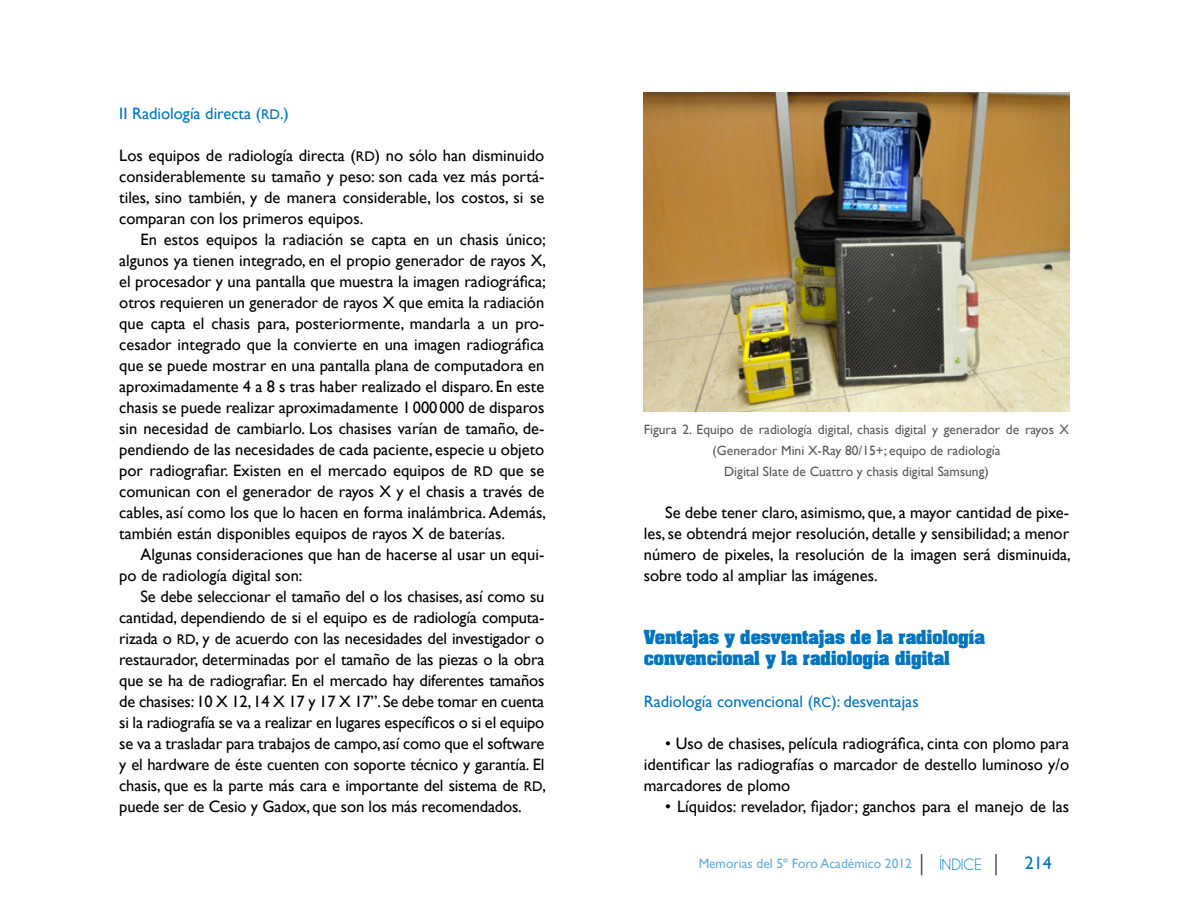
<style>
.page{position:relative;width:1188px;height:918px;background:#fff}
.page>*{position:absolute;margin:0;border:0;box-sizing:border-box;transform-origin:0 0}
.t1{font:18px "Gill Sans";color:#0075be}
.t2{font:16.5px/21px "Gill Sans";color:#000;text-align:justify}
.t3{font:700 16.5px/21px "Aachen";color:#0075be}
.t4{font:16.5px "Gill Sans";color:#0075be}
.t5{font:16.5px "Champagne&Limousines";color:#0075be}
.t6{font:13.5px/21px "Gill Sans";color:#58595b;text-align:center}
.t7{font:13.5px "Gill Sans";color:#0075be}
.s1{font-family:"Gill Sans MT SC850";font-size:14.1px}
.s2{font-family:"Gill Sans MT SC850"}
</style>
<div class="page">
<hr style="left:995px;top:854px;width:2px;height:21px;background:#575146">
<svg style="left:921px;top:854px;width:1px;height:21px"></svg>
<img style="left:644px;top:92px;width:425px;height:319px">
<p class="t4" style="left:119px;top:104px;width:171px">II Radiología directa (<span class="s1">RD</span><span class="s2">.</span>)</p>
<p class="t2" style="left:119px;top:145px;width:427px">Los equipos de radiología directa (<span class="s1">RD</span>) no sólo han disminuido considerablemente su tamaño y peso: son cada vez más portá&shy;tiles, sino también, y de manera considerable, los costos, si se comparan con los primeros equipos.</p>
<p class="t2" style="left:119px;top:229px;width:428px;text-indent:21px">En estos equipos la radiación se capta en un chasis único; algunos ya tienen integrado, en el propio generador de rayos X, el procesador y una pantalla que muestra la imagen radiográfica; otros requieren un generador de rayos X que emita la radiación que capta el chasis para, posteriormente, mandarla a un pro&shy;cesador integrado que la convierte en una imagen radiográfica que se puede mostrar en una pantalla plana de computadora en aproximadamente 4 a 8 s tras haber realizado el disparo. En este chasis se puede realizar aproximadamente 1000000 de disparos sin necesidad de cambiarlo. Los chasises varían de tamaño, de&shy;pendiendo de las necesidades de cada paciente, especie u objeto por radiografiar. Existen en el mercado equipos de <span class="s1">RD</span> que se comunican con el generador de rayos X y el chasis a través de cables, así como los que lo hacen en forma inalámbrica. Además, también están disponibles equipos de rayos X de baterías.</p>
<p class="t2" style="left:119px;top:544px;width:427px;text-indent:21px">Algunas consideraciones que han de hacerse al usar un equi&shy;po de radiología digital son:</p>
<p class="t2" style="left:119px;top:586px;width:428px;text-indent:21px">Se debe seleccionar el tamaño del o los chasises, así como su cantidad, dependiendo de si el equipo es de radiología computa&shy;rizada o <span class="s1">RD</span>, y de acuerdo con las necesidades del investigador o restaurador, determinadas por el tamaño de las piezas o la obra que se ha de radiografiar. En el mercado hay diferentes tamaños de chasises: 10 X 12, 14 X 17 y 17 X 17”. Se debe tomar en cuenta si la radiografía se va a realizar en lugares específicos o si el equipo se va a trasladar para trabajos de campo, así como que el software y el hardware de éste cuenten con soporte técnico y garantía. El chasis, que es la parte más cara e importante del sistema de <span class="s1">RD</span>, puede ser de Cesio y Gadox, que son los más recomendados.</p>
<p class="t6" style="left:644px;top:419px;width:427px">Figura 2. Equipo de radiología digital, chasis digital y generador de rayos X (Generador Mini X-Ray 80/15+; equipo de radiología<br>Digital Slate de Cuattro y chasis digital Samsung)</p>
<p class="t2" style="left:644px;top:502px;width:428px;text-indent:21px">Se debe tener claro, asimismo, que, a mayor cantidad de pixe&shy;les, se obtendrá mejor resolución, detalle y sensibilidad; a menor número de pixeles, la resolución de la imagen será disminuida, sobre todo al ampliar las imágenes.</p>
<p class="t3" style="left:644px;top:626px;width:343px">Ventajas y desventajas de la radiología convencional y la radiología digital</p>
<p class="t4" style="left:644px;top:692px;width:276px">Radiología convencional (<span class="s1">RC</span>): desventajas</p>
<p class="t2" style="left:644px;top:733px;width:427px;text-indent:21px">• Uso de chasises, película radiográfica, cinta con plomo para identificar las radiografías o marcador de destello luminoso y/o marcadores de plomo</p>
<p class="t2" style="left:665px;top:796px;width:406px">• Líquidos: revelador, fijador; ganchos para el manejo de las</p>
<p class="t7" style="left:699px;top:856px;width:215px">Memorias del 5º Foro Académico 2012</p>
<p class="t5" style="left:939px;top:855px;width:44px">ÍNDICE</p>
<p class="t1" style="left:1025px;top:853px;width:28px">214</p>
</div>
